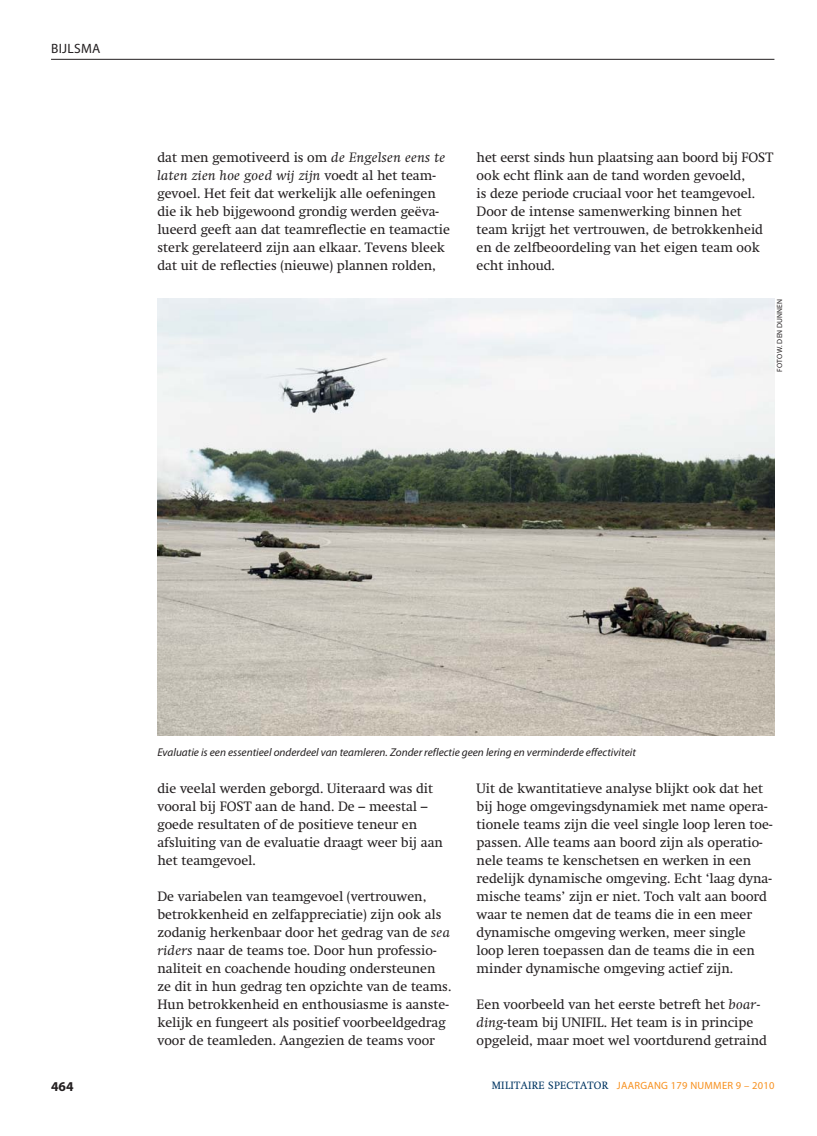
<style>
.page{position:relative;width:817px;height:1136px;background:#fff}
.page>*{position:absolute;margin:0;border:0;box-sizing:border-box;transform-origin:0 0}
.t1{font:13.5px/18px "Swift";color:#231f20}
.t2{font:13.5px "Myriad Pro";letter-spacing:.02em;color:#231f20}
.t3{font:700 13.5px "Myriad Pro";color:#231f20}
.t4{font:italic 11.25px "Myriad Pro";color:#231f20}
.t5{font:10.5px "Myriad Pro";letter-spacing:.025em;color:#f7901e}
.t6{font:7.5px "Myriad Pro";letter-spacing:.02em;color:#231f20}
.s1{font-style:italic}
.s2{font-family:"Swift";color:#003562}
</style>
<div class="page">
<hr style="left:51px;top:59px;width:723px;height:1px;background:#231f20">
<img style="left:157px;top:298px;width:617px;height:437px">
<p class="t2" style="left:51px;top:40px;width:51px">BIJLSMA</p>
<p class="t1" style="left:157px;top:150px;width:294px">dat men gemotiveerd is om <span class="s1">de Engelsen eens te laten zien hoe goed wij zijn</span> voedt al het team&shy;gevoel. Het feit dat werkelijk alle oefeningen die ik heb bijgewoond grondig werden geëva&shy;lueerd geeft aan dat teamreflectie en teamactie sterk gerelateerd zijn aan elkaar. Tevens bleek dat uit de reflecties (nieuwe) plannen rolden,</p>
<p class="t1" style="left:476px;top:150px;width:298px">het eerst sinds hun plaatsing aan boord bij FOST ook echt flink aan de tand worden gevoeld,<br>is deze periode cruciaal voor het teamgevoel.<br>Door de intense samenwerking binnen het team krijgt het vertrouwen, de betrokkenheid en de zelfbeoordeling van het eigen team ook echt inhoud.</p>
<p class="t6" style="left:775px;top:372px;width:75px;rotate:-90deg">FOTO W. DEN DUNNEN</p>
<p class="t4" style="left:157px;top:748px;width:480px">Evaluatie is een essentieel onderdeel van teamleren. Zonder reflectie geen lering en verminderde effectiviteit</p>
<p class="t1" style="left:157px;top:780px;width:287px">die veelal werden geborgd. Uiteraard was dit vooral bij FOST aan de hand. De – meestal – goede resultaten of de positieve teneur en afsluiting van de evaluatie draagt weer bij aan het teamgevoel.</p>
<p class="t1" style="left:157px;top:888px;width:295px">De variabelen van teamgevoel (vertrouwen, betrokkenheid en zelfappreciatie) zijn ook als zodanig herkenbaar door het gedrag van de <span class="s1">sea riders</span> naar de teams toe. Door hun professio&shy;naliteit en coachende houding ondersteunen ze dit in hun gedrag ten opzichte van de teams.<br>Hun betrokkenheid en enthousiasme is aanste&shy;kelijk en fungeert als positief voorbeeldgedrag voor de teamleden. Aangezien de teams voor</p>
<p class="t1" style="left:476px;top:780px;width:297px">Uit de kwantitatieve analyse blijkt ook dat het bij hoge omgevingsdynamiek met name opera&shy;tionele teams zijn die veel single loop leren toe&shy;passen. Alle teams aan boord zijn als operatio&shy;nele teams te kenschetsen en werken in een redelijk dynamische omgeving. Echt ‘laag dyna&shy;mische teams’ zijn er niet. Toch valt aan boord waar te nemen dat de teams die in een meer dynamische omgeving werken, meer single loop leren toepassen dan de teams die in een minder dynamische omgeving actief zijn.</p>
<p class="t1" style="left:476px;top:996px;width:292px">Een voorbeeld van het eerste betreft het <span class="s1">boar&shy;ding</span>-team bij UNIFIL. Het team is in principe opgeleid, maar moet wel voortdurend getraind</p>
<p class="t3" style="left:51px;top:1081px;width:24px">464</p>
<p class="t5" style="left:491px;top:1078px;width:284px"><span class="s2">MILITAIRE SPECTATOR</span> JAARGANG 179 NUMMER 9 – 2010</p>
</div>
